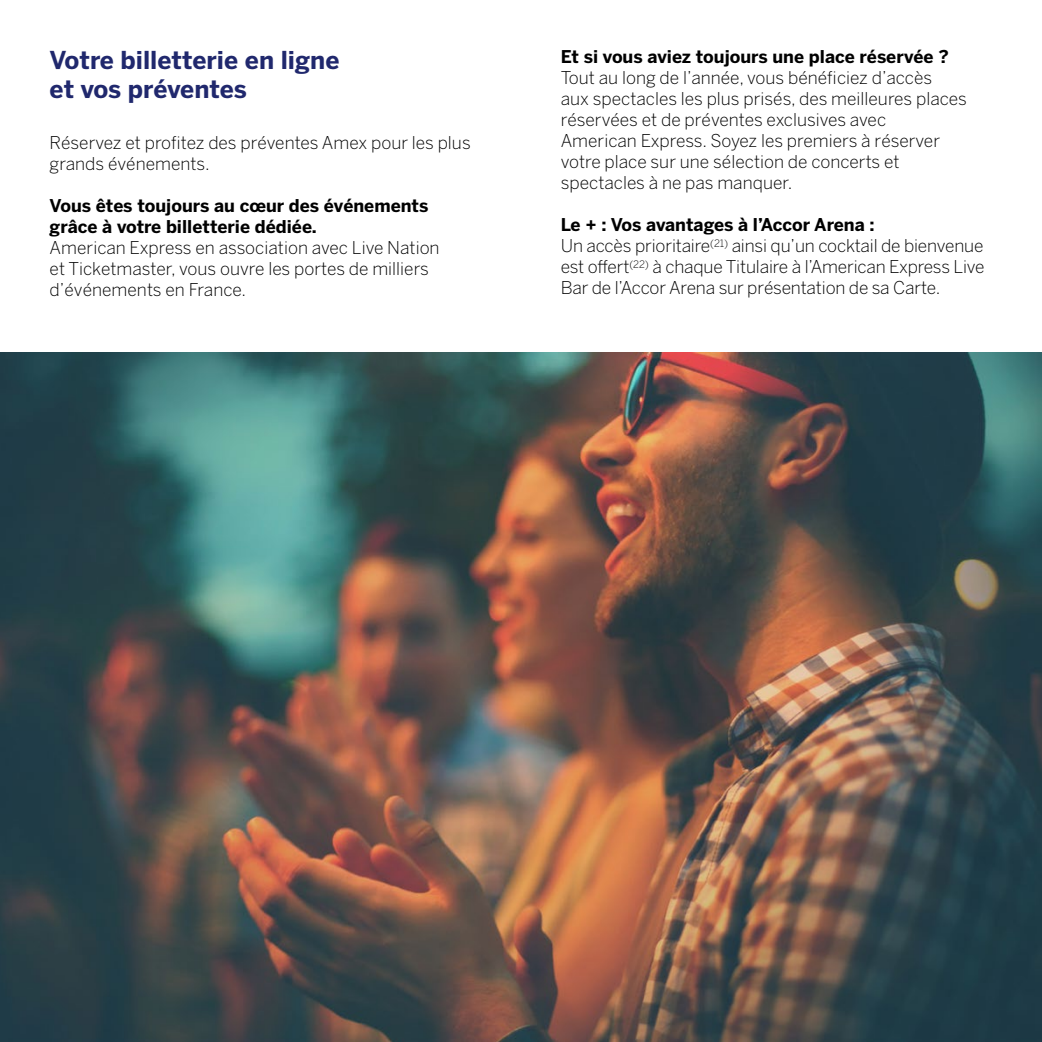
<style>
.page{position:relative;width:1042px;height:1042px;background:#fff}
.page>*{position:absolute;margin:0;border:0;box-sizing:border-box;transform-origin:0 0}
.t1{font:700 24.5px "Benton Sans";color:#20286d}
.t2{font:300 17.5px/21px "Benton Sans";color:#000}
.t3{font:700 17.5px/21px "Benton Sans";color:#000}
.s1{font-weight:700}
</style>
<div class="page">
<img style="left:0;top:352px;width:1042px;height:689px">
<p class="t1" style="left:50px;top:45px;width:291px">Votre billetterie en ligne</p>
<p class="t1" style="left:50px;top:75px;width:199px">et vos préventes</p>
<p class="t2" style="left:50px;top:132px;width:423px">Réservez et profitez des préventes Amex pour les plus grands événements.</p>
<p class="t3" style="left:50px;top:195px;width:380px">Vous êtes toujours au cœur des événements grâce à votre billetterie dédiée.</p>
<p class="t2" style="left:50px;top:237px;width:391px">American Express en association avec Live Nation et Ticketmaster, vous ouvre les portes de milliers d’événements en France.</p>
<p class="t3" style="left:561px;top:46px;width:390px">Et si vous aviez toujours une place réservée ?</p>
<p class="t2" style="left:561px;top:67px;width:408px">Tout au long de l’année, vous bénéficiez d’accès<br>aux spectacles les plus prisés, des meilleures places réservées et de préventes exclusives avec American Express. Soyez les premiers à réserver votre place sur une sélection de concerts et spectacles à ne pas manquer.</p>
<p class="t2" style="left:561px;top:214px;width:425px"><span class="s1">Le + : Vos avantages à l’Accor Arena :<br></span>Un accès prioritaire<sup>(21)</sup> ainsi qu’un cocktail de bienvenue est offert<sup>(22)</sup> à chaque Titulaire à l’American Express Live Bar de l’Accor Arena sur présentation de sa Carte.</p>
</div>
